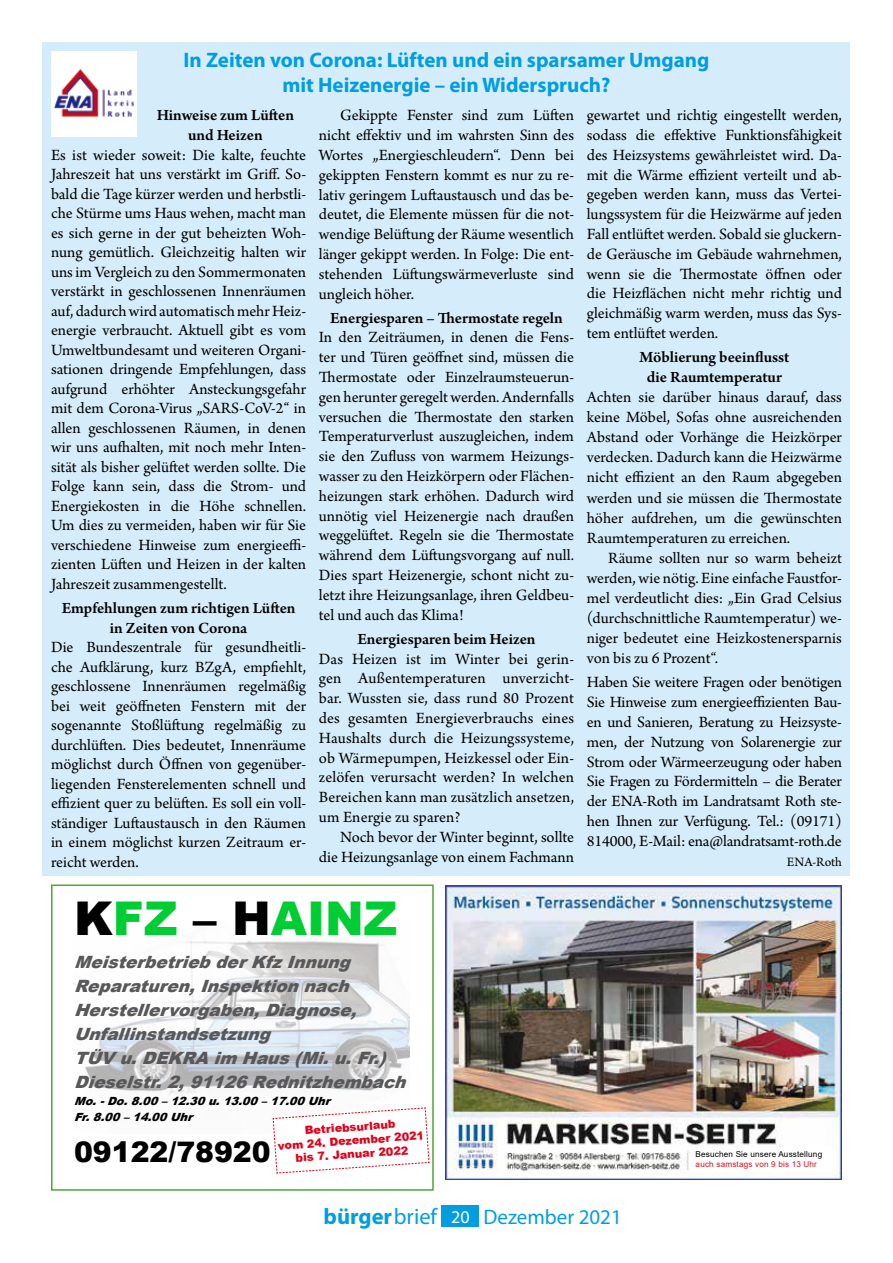
<style>
.page{position:relative;width:893px;height:1263px;background:#fff}
.page>*{position:absolute;margin:0;border:0;box-sizing:border-box;transform-origin:0 0}
.t1{font:900 46.5px "Arial";color:#000}
.t2{font:900 46.5px "Arial";color:#0c3}
.t3{font:900 28.35px "Arial";color:#000}
.t4{font:700 21px/25.2px "Myriad Pro";color:#009ee0;text-align:center}
.t5{font:21px "Myriad Pro";color:#009ee0}
.t6{font:italic 900 16.95px/23.9px "Arial";color:#58585a}
.t7{font:16.5px/19.8px "Arno Pro";color:#000;text-align:justify}
.t8{font:600 16.5px/19.8px "Arno Pro";letter-spacing:-.005em;color:#000;text-align:center}
.t9{font:13.5px "Arno Pro";color:#000}
.t10{font:italic 900 11.25px/15.9px "Arial";color:#000}
.t11{font:900 11.25px/13.5px "Arial";color:#e2001a;text-align:center}
.t12{font:8.1px "Arial";letter-spacing:.02em;color:#000}
.t13{font:700 7.95px "Arial";letter-spacing:.005em;color:#d8121d}
.s1{color:#000}
.s2{font-weight:700;font-size:22.5px}
.s3{font-size:22.5px}
.s4{font-size:18px;color:#fff}
</style>
<div class="page">
<div style="left:442px;top:1205px;width:37px;height:22px;background:#009ee0"></div>
<div style="left:43px;top:43px;width:807px;height:833px;background:#d5edfa"></div>
<img style="left:446px;top:885px;width:395px;height:295px">
<div style="left:690px;top:1147px;width:143px;height:26px;background:#fff"></div>
<div style="left:51px;top:51px;width:85px;height:85px;background:#fff"></div>
<img style="left:54px;top:70px;width:81px;height:47px">
<img style="left:73px;top:939px;width:336px;height:184px">
<div style="left:51px;top:884px;width:383px;height:307px;border:2px solid #4aa934"></div>
<svg style="left:273px;top:1107px;width:157px;height:67px"></svg>
<p class="t4" style="left:183px;top:46px;width:528px">In Zeiten von Corona: Lüften und ein sparsamer Umgang mit Heizenergie – ein Widerspruch?</p>
<p class="t7" style="left:587px;top:106px;width:257px">gewartet und richtig eingestellt werden, sodass die effektive Funktionsfähigkeit des Heizsystems gewährleistet wird. Da&shy;mit die Wärme effizient verteilt und ab&shy;gegeben werden kann, muss das Vertei&shy;lungssystem für die Heizwärme auf jeden Fall entlüftet werden. Sobald sie gluckern&shy;de Geräusche im Gebäude wahrnehmen, wenn sie die Thermostate öffnen oder die Heizflächen nicht mehr richtig und gleichmäßig warm werden, muss das Sys&shy;tem entlüftet werden.</p>
<p class="t8" style="left:639px;top:348px;width:151px">Möblierung beeinflusst die Raumtemperatur</p>
<p class="t7" style="left:587px;top:388px;width:257px">Achten sie darüber hinaus darauf, dass keine Möbel, Sofas ohne ausreichenden Abstand oder Vorhänge die Heizkörper verdecken. Dadurch kann die Heizwärme nicht effizient an den Raum abgegeben werden und sie müssen die Thermostate höher aufdrehen, um die gewünschten Raumtemperaturen zu erreichen.</p>
<p class="t7" style="left:587px;top:549px;width:257px;text-indent:21px">Räume sollten nur so warm beheizt werden, wie nötig. Eine einfache Faustfor&shy;mel verdeutlicht dies: „Ein Grad Celsius (durchschnittliche Raumtemperatur) we&shy;niger bedeutet eine Heizkostenersparnis von bis zu 6 Prozent“.</p>
<p class="t7" style="left:587px;top:673px;width:257px">Haben Sie weitere Fragen oder benötigen Sie Hinweise zum energieeffizienten Bau&shy;en und Sanieren, Beratung zu Heizsyste&shy;men, der Nutzung von Solarenergie zur Strom oder Wärmeerzeugung oder haben Sie Fragen zu Fördermitteln – die Berater der ENA-Roth im Landratsamt Roth ste&shy;hen Ihnen zur Verfügung. Tel.: (09171)<br>814000, E-Mail: ena@landratsamt-roth.de</p>
<p class="t9" style="left:787px;top:854px;width:57px">ENA-Roth</p>
<h1 class="t2" style="left:74px;top:885px;width:325px"><span class="s1">K</span>FZ <span class="s1">– H</span>AINZ</h1>
<p class="t6" style="left:74px;top:950px;width:340px">MeisterbetriebderKfzInnung<br>Reparaturen,Inspektionnach<br>Herstellervorgaben,Diagnose,<br>Unfallinstandsetzung<br>TÜVu.DEKRAim Haus(Mi.u.Fr.)<br>Dieselstr.2,91126Rednitzhembach</p>
<p class="t10" style="left:74px;top:1093px;width:262px">Mo.- Do.8.00– 12.30u.13.00– 17.00Uhr<br>Fr.8.00– 14.00Uhr</p>
<h1 class="t1" style="left:74px;top:1126px;width:325px">09122/78920</h1>
<p class="t7" style="left:319px;top:106px;width:257px;text-indent:21px">Gekippte Fenster sind zum Lüften nicht effektiv und im wahrsten Sinn des Wortes „Energieschleudern“. Denn bei gekippten Fenstern kommt es nur zu re&shy;lativ geringem Luftaustausch und das be&shy;deutet, die Elemente müssen für die not&shy;wendige Belüftung der Räume wesentlich länger gekippt werden. In Folge: Die ent&shy;stehenden Lüftungswärmeverluste sind ungleich höher.</p>
<p class="t8" style="left:330px;top:309px;width:234px">Energiesparen – Thermostate regeln</p>
<p class="t7" style="left:319px;top:328px;width:257px">In den Zeiträumen, in denen die Fens&shy;ter und Türen geöffnet sind, müssen die Thermostate oder Einzelraumsteuerun&shy;gen herunter geregelt werden. Andernfalls versuchen die Thermostate den starken Temperaturverlust auszugleichen, indem sie den Zufluss von warmem Heizungs&shy;wasser zu den Heizkörpern oder Flächen&shy;heizungen stark erhöhen. Dadurch wird unnötig viel Heizenergie nach draußen weggelüftet. Regeln sie die Thermostate während dem Lüftungsvorgang auf null.<br>Dies spart Heizenergie, schont nicht zu&shy;letzt ihre Heizungsanlage, ihren Geldbeu&shy;tel und auch das Klima!</p>
<p class="t8" style="left:357px;top:630px;width:180px">Energiesparen beim Heizen</p>
<p class="t7" style="left:319px;top:649px;width:257px">Das Heizen ist im Winter bei gerin&shy;gen Außentemperaturen unverzicht&shy;bar. Wussten sie, dass rund 80 Prozent des gesamten Energieverbrauchs eines Haushalts durch die Heizungssysteme, ob Wärmepumpen, Heizkessel oder Ein&shy;zelöfen verursacht werden? In welchen Bereichen kann man zusätzlich ansetzen, um Energie zu sparen?</p>
<p class="t7" style="left:319px;top:828px;width:257px;text-align:right">Noch bevor der Winter beginnt, sollte die Heizungsanlage von einem Fachmann</p>
<p class="t8" style="left:157px;top:106px;width:139px">Hinweise zum Lüften und Heizen</p>
<p class="t7" style="left:51px;top:146px;width:257px">Es ist wieder soweit: Die kalte, feuchte Jahreszeit hat uns verstärkt im Griff. So&shy;bald die Tage kürzer werden und herbstli&shy;che Stürme ums Haus wehen, macht man es sich gerne in der gut beheizten Woh&shy;nung gemütlich. Gleichzeitig halten wir uns im Vergleich zu den Sommermonaten verstärkt in geschlossenen Innenräumen auf, dadurch wird automatisch mehr Heiz&shy;energie verbraucht. Aktuell gibt es vom Umweltbundesamt und weiteren Organi&shy;sationen dringende Empfehlungen, dass aufgrund erhöhter Ansteckungsgefahr mit dem Corona-Virus „SARS-CoV-2“ in allen geschlossenen Räumen, in denen wir uns aufhalten, mit noch mehr Inten&shy;sität als bisher gelüftet werden sollte. Die Folge kann sein, dass die Strom- und Energiekosten in die Höhe schnellen.<br>Um dies zu vermeiden, haben wir für Sie verschiedene Hinweise zum energieeffi&shy;zienten Lüften und Heizen in der kalten Jahreszeit zusammengestellt.</p>
<p class="t8" style="left:62px;top:599px;width:235px">Empfehlungen zum richtigen Lüften in Zeiten von Corona</p>
<p class="t7" style="left:51px;top:638px;width:257px">Die Bundeszentrale für gesundheitli&shy;che Aufklärung, kurz BZgA, empfiehlt, geschlossene Innenräumen regelmäßig bei weit geöffneten Fenstern mit der sogenannte Stoßlüftung regelmäßig zu durchlüften. Dies bedeutet, Innenräume möglichst durch Öffnen von gegenüber&shy;liegenden Fensterelementen schnell und effizient quer zu belüften. Es soll ein voll&shy;ständiger Luftaustausch in den Räumen in einem möglichst kurzen Zeitraum er&shy;reicht werden.</p>
<p class="t11" style="left:277px;top:1125px;width:148px;rotate:-4deg">Betriebsurlaub<br>vom 24. Dezember 2021</p>
<h2 class="t3" style="left:74px;top:1131px;width:198px">09122/78920</h2>
<p class="t11" style="left:295px;top:1151px;width:114px;rotate:-4deg">bis 7. Januar 2022</p>
<p class="t12" style="left:696px;top:1149px;width:128px">Besuchen Sie unsere Ausstellung</p>
<p class="t13" style="left:696px;top:1158px;width:123px">auch samstags von 9 bis 13 Uhr</p>
<p class="t5" style="left:324px;top:1204px;width:300px"><span class="s2">bürger</span><span class="s3">brief</span> <span class="s4">20</span> Dezember 2021</p>
</div>
